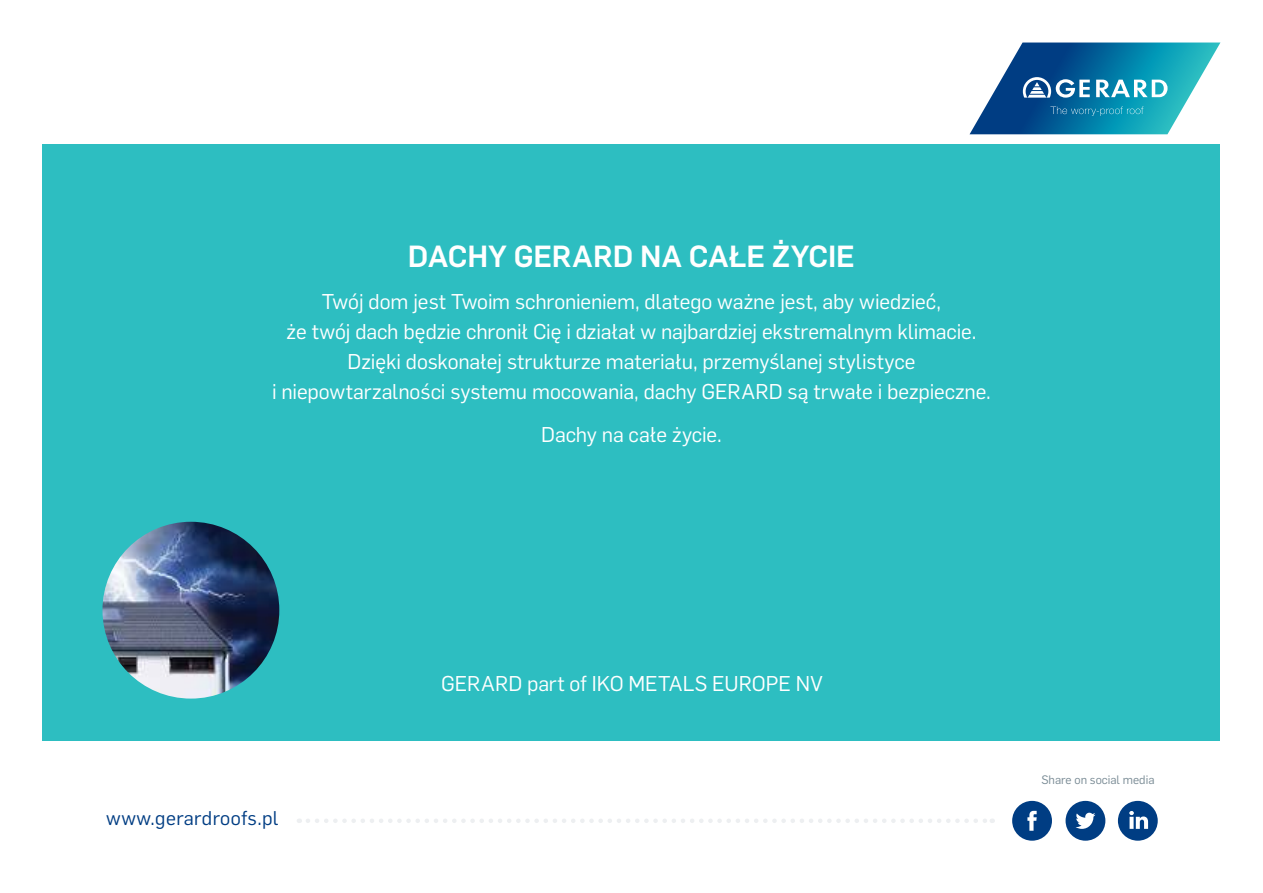
<style>
.page{position:relative;width:1263px;height:893px;background:#fff}
.page>*{position:absolute;margin:0;border:0;box-sizing:border-box;transform-origin:0 0}
.t1{font:500 30px "Flama";letter-spacing:-.005em;color:#fff}
.t2{font:21px/30px "Flama";letter-spacing:-.005em;color:#fff;text-align:center}
.t3{font:19.5px "Flama";letter-spacing:.02em;color:#003d83}
.t4{font:12px "Flama";color:#788a94}
</style>
<div class="page">
<div style="left:43px;top:145px;width:1177px;height:596px;background:#2dbec1"></div>
<svg style="left:969px;top:43px;width:251px;height:91px"></svg>
<svg style="left:308px;top:819px;width:685px;height:4px"></svg>
<svg style="left:1012px;top:801px;width:40px;height:40px"></svg>
<svg style="left:1065px;top:801px;width:40px;height:40px"></svg>
<svg style="left:1118px;top:801px;width:40px;height:40px"></svg>
<img style="left:102px;top:522px;width:177px;height:177px">
<h1 class="t1" style="left:408px;top:233px;width:448px">DACHY GERARD NA CAŁE ŻYCIE</h1>
<p class="t2" style="left:272px;top:286px;width:720px">Twój dom jest Twoim schronieniem, dlatego ważne jest, aby wiedzieć,<br>że twój dach będzie chronił Cię i działał w najbardziej ekstremalnym klimacie.<br>Dzięki doskonałej strukturze materiału, przemyślanej stylistyce<br>i niepowtarzalności systemu mocowania, dachy GERARD są trwałe i bezpieczne.</p>
<p class="t2" style="left:541px;top:419px;width:182px">Dachy na całe życie.</p>
<p class="t3" style="left:106px;top:803px;width:174px">www.gerardroofs.pl</p>
<p class="t2" style="left:441px;top:667px;width:383px">GERARD part of IKO METALS EUROPE NV</p>
<p class="t4" style="left:1041px;top:771px;width:115px">Share on social media</p>
</div>
